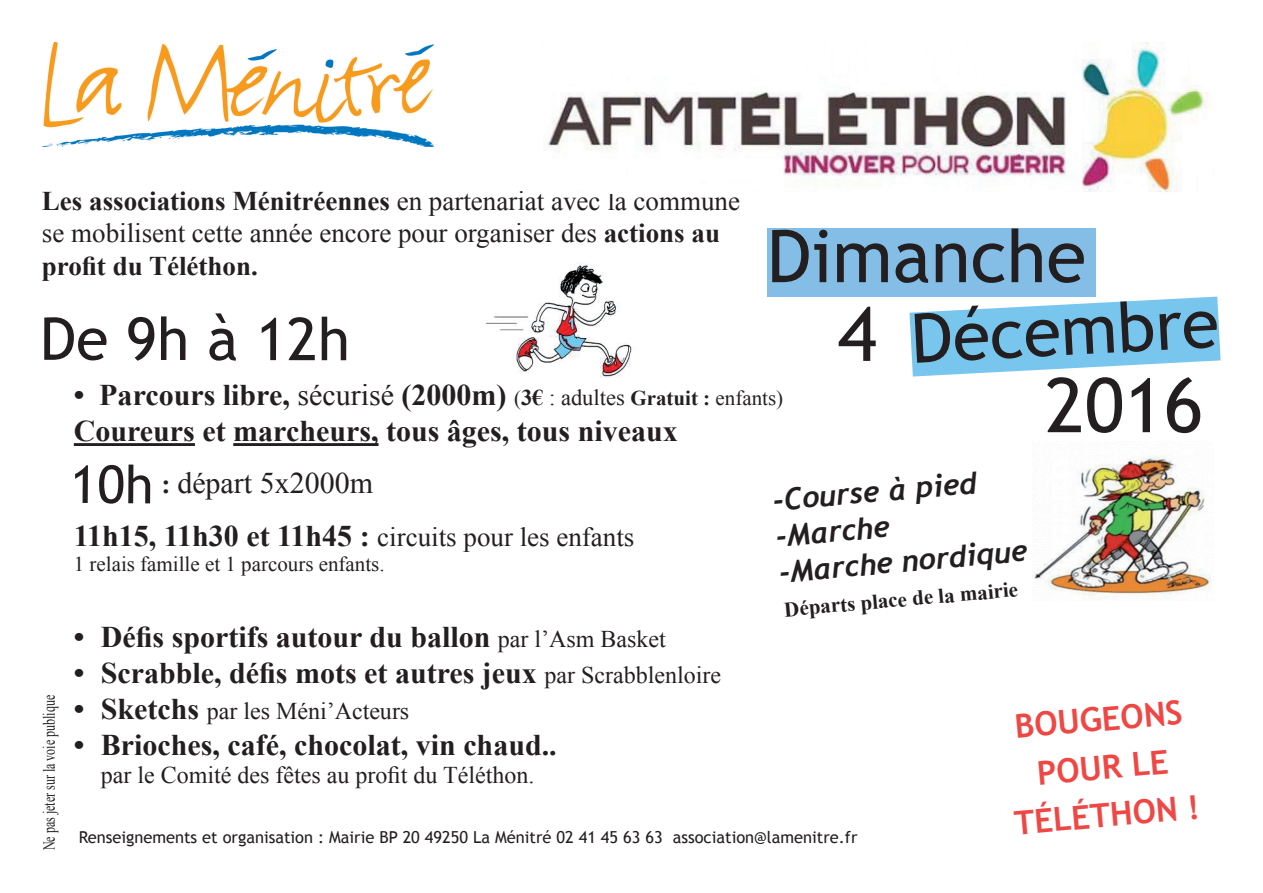
<style>
.page{position:relative;width:1263px;height:893px;background:#fff}
.page>*{position:absolute;margin:0;border:0;box-sizing:border-box;transform-origin:0 0}
.t1{font:75.45px "Trebuchet MS";color:#231f20}
.t2{font:72.75px "Trebuchet MS";color:#231f20}
.t3{font:68.4px "Trebuchet MS";color:#231f20}
.t4{font:59.1px "Trebuchet MS";color:#231f20}
.t5{font:52.5px "Trebuchet MS";color:#231f20}
.t6{font:700 33px/48.2px "Trebuchet MS";color:#ef4744;text-align:center}
.t7{font:700 30px/36px "Times New Roman";color:#231f20}
.t8{font:italic 700 30px/36px "Trebuchet";color:#231f20}
.t9{font:30px "Times New Roman";color:#231f20}
.t10{font:27px/32.4px "Times New Roman";color:#231f20}
.t11{font:24px "Times New Roman";color:#231f20}
.t12{font:21px "Times New Roman";color:#231f20}
.t13{font:700 21px "Times New Roman";color:#231f20}
.t14{font:16.95px "Times New Roman";color:#231f20;scale:.71 1}
.t15{font:16.5px "Trebuchet MS";color:#231f20}
.s1{font-weight:700}
.s2{font-weight:400}
.s3{font-weight:400;font-size:21px}
.s4{font-size:22.5px}
.s5{font-weight:400;font-size:22.5px}
.s6{font-size:21px}
.s7{font-weight:700;font-size:27px}
.s8{font-weight:700;font-size:30px}
.s9{font-weight:400;font-size:24px}
</style>
<div class="page">
<img style="left:485px;top:262px;width:147px;height:116px">
<div style="left:767px;top:228px;width:328px;height:69px;background:#84bee7"></div>
<svg style="left:909px;top:297px;width:311px;height:79px"></svg>
<img style="left:43px;top:43px;width:390px;height:104px">
<hr style="left:74px;top:443px;width:121px;height:3px;background:#231f20">
<hr style="left:233px;top:443px;width:145px;height:3px;background:#231f20">
<img style="left:547px;top:43px;width:660px;height:149px">
<img style="left:1034px;top:456px;width:177px;height:145px">
<p class="t10" style="left:42px;top:184px;width:700px"><span class="s1">Les associations Ménitréennes</span> en partenariat avec la commune se mobilisent cette année encore pour organiser des <span class="s1">actions au profit du Téléthon.</span></p>
<h3 class="t4" style="left:40px;top:304px;width:312px">De 9h à 12h</h3>
<h2 class="t2" style="left:767px;top:214px;width:321px">Dimanche</h2>
<h1 class="t1" style="left:838px;top:290px;width:41px">4</h1>
<h3 class="t3" style="left:909px;top:299px;width:310px;rotate:-3deg">Décembre</h3>
<h1 class="t1" style="left:1045px;top:361px;width:160px">2016</h1>
<p class="t7" style="left:74px;top:376px;width:711px">• Parcours libre, <span class="s2">sécurisé</span> (2000m) <span class="s3">(</span><span class="s4">3€</span> <span class="s5">: adultes</span> <span class="s6">Gratuit :</span> <span class="s3">enfants)<br></span>Coureurs et marcheurs, tous âges, tous niveaux</p>
<p class="t9" style="left:162px;top:463px;width:213px"><span class="s7">:</span> départ 5x2000m</p>
<p class="t10" style="left:74px;top:520px;width:562px"><span class="s8">11h15, 11h30 et 11h45 :</span> circuits pour les enfants</p>
<p class="t12" style="left:74px;top:550px;width:312px">1 relais famille et 1 parcours enfants.</p>
<h3 class="t5" style="left:70px;top:453px;width:86px">10h</h3>
<p class="t8" style="left:771px;top:483px;width:251px;rotate:-5deg">-Course à pied -Marche<br>-Marche nordique</p>
<p class="t13" style="left:783px;top:595px;width:236px;rotate:-5deg">Départs place de la mairie</p>
<p class="t14" style="left:38px;top:850px;width:221px;rotate:-90deg">Ne pas jeter sur la voie publique</p>
<p class="t7" style="left:74px;top:618px;width:594px">• Défis sportifs autour du ballon <span class="s9">par l’Asm Basket</span></p>
<p class="t7" style="left:74px;top:654px;width:649px">• Scrabble, défis mots et autres jeux <span class="s9">par Scrabblenloire</span></p>
<p class="t11" style="left:74px;top:694px;width:337px"><span class="s8">• Sketchs</span> par les Méni’Acteurs</p>
<p class="t7" style="left:74px;top:726px;width:484px">• Brioches, café, chocolat, vin chaud..</p>
<p class="t11" style="left:101px;top:759px;width:435px">par le Comité des fêtes au profit du Téléthon.</p>
<p class="t15" style="left:79px;top:827px;width:780px">Renseignements et organisation : Mairie BP 20 49250 La Ménitré 02 41 45 63 63 association@lamenitre.fr</p>
<p class="t6" style="left:1004px;top:703px;width:188px;rotate:-5deg">BOUGEONS<br>POUR LE<br>TÉLÉTHON !</p>
</div>
